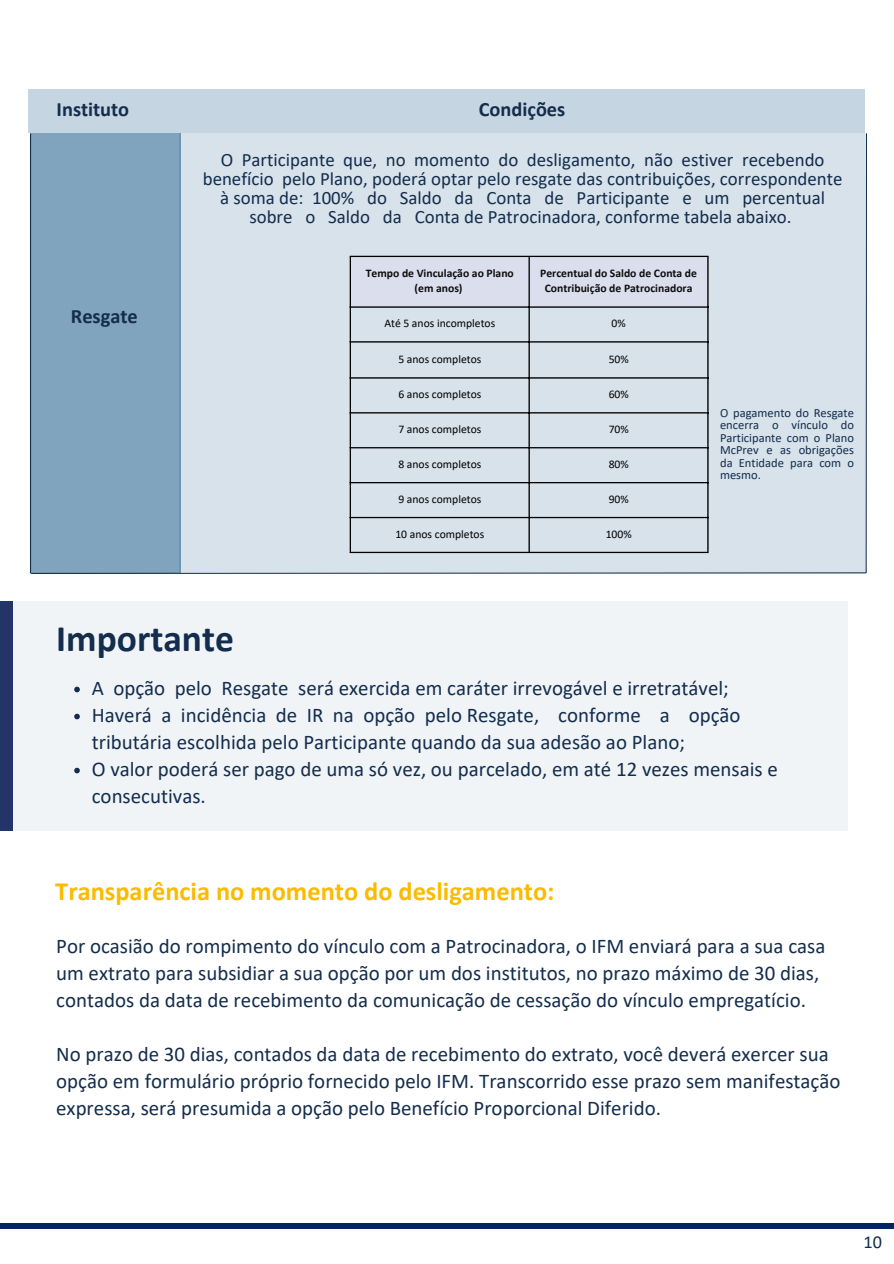
<style>
.page{position:relative;width:894px;height:1264px;background:#fff}
.page>*{position:absolute;margin:0;border:0;box-sizing:border-box;transform-origin:0 0}
.t1{font:700 37.5px "Calibri";color:#142d4d}
.t2{font:700 26.4px "Calibri";color:#fabb00}
.t3{font:20.85px/27px "Calibri";color:#142d4d}
.t4{font:700 20.4px "Calibri";color:#142d4d}
.t5{font:18.9px/19.2px "Calibri";color:#142d4d;text-align:center}
.t6{font:18.3px "Calibri";color:#142d4d}
.t7{font:12.45px/12.5px "Calibri";color:#142d4d;text-align:justify}
.t8{font:11.7px "Calibri";color:#000}
.t9{font:700 11.7px/15.5px "Calibri";color:#0d0d0d;text-align:center}
</style>
<div class="page">
<div style="left:0;top:1223px;width:893px;height:6px;background:#00275c"></div>
<hr style="left:865px;top:133px;width:1px;height:440px;background:#142d4d">
<hr style="left:30px;top:133px;width:1px;height:440px;background:#142d4d">
<div style="left:179px;top:133px;width:685px;height:439px;background:#d7e2ea"></div>
<div style="left:28px;top:89px;width:836px;height:44px;background:#c5d5e1"></div>
<div style="left:31px;top:133px;width:149px;height:439px;background:#80a4be"></div>
<svg style="left:30px;top:571px;width:837px;height:3px"></svg>
<div style="left:0;top:601px;width:847px;height:229px;background:#f0f4f7"></div>
<svg style="left:74px;top:686px;width:6px;height:6px"></svg>
<svg style="left:74px;top:713px;width:6px;height:6px"></svg>
<svg style="left:74px;top:767px;width:6px;height:6px"></svg>
<div style="left:0;top:601px;width:13px;height:229px;background:#223468"></div>
<svg style="left:351px;top:257px;width:356px;height:49px"></svg>
<hr style="left:349px;top:257px;width:2px;height:295px;background:#000">
<hr style="left:528px;top:257px;width:1px;height:295px;background:#000">
<hr style="left:707px;top:257px;width:1px;height:295px;background:#000">
<hr style="left:349px;top:256px;width:359px;height:1px;background:#000">
<hr style="left:349px;top:306px;width:359px;height:2px;background:#000">
<hr style="left:349px;top:341px;width:359px;height:1px;background:#000">
<hr style="left:349px;top:377px;width:359px;height:1px;background:#000">
<hr style="left:349px;top:412px;width:359px;height:1px;background:#000">
<hr style="left:349px;top:447px;width:359px;height:1px;background:#000">
<hr style="left:349px;top:482px;width:359px;height:1px;background:#000">
<hr style="left:349px;top:517px;width:359px;height:1px;background:#000">
<hr style="left:349px;top:552px;width:359px;height:1px;background:#000">
<p class="t4" style="left:57px;top:101px;width:74px">Instituto</p>
<h1 class="t4" style="left:478px;top:101px;width:88px">Condições</h1>
<p class="t4" style="left:71px;top:308px;width:68px">Resgate</p>
<p class="t5" style="left:203px;top:151px;width:641px">O Participante que, no momento do desligamento, não estiver recebendo benefício pelo Plano, poderá optar pelo resgate das contribuições, correspondente à soma de: 100% do Saldo da Conta de Participante e um percentual sobre o Saldo da Conta de Patrocinadora, conforme tabela abaixo.</p>
<h4 class="t9" style="left:366px;top:266px;width:149px">Tempo de Vinculação ao Plano (em anos)</h4>
<p class="t9" style="left:540px;top:266px;width:158px">Percentual do Saldo de Conta de<br>Contribuição de Patrocinadora</p>
<p class="t8" style="left:384px;top:318px;width:112px">Até 5 anos incompletos</p>
<p class="t8" style="left:611px;top:318px;width:16px">0%</p>
<p class="t8" style="left:398px;top:354px;width:84px">5 anos completos</p>
<p class="t8" style="left:608px;top:354px;width:22px">50%</p>
<p class="t8" style="left:398px;top:389px;width:84px">6 anos completos</p>
<p class="t8" style="left:608px;top:389px;width:22px">60%</p>
<p class="t8" style="left:398px;top:424px;width:84px">7 anos completos</p>
<p class="t8" style="left:608px;top:424px;width:22px">70%</p>
<p class="t8" style="left:398px;top:459px;width:84px">8 anos completos</p>
<p class="t8" style="left:608px;top:459px;width:22px">80%</p>
<p class="t8" style="left:398px;top:494px;width:84px">9 anos completos</p>
<p class="t8" style="left:608px;top:494px;width:22px">90%</p>
<p class="t8" style="left:395px;top:529px;width:90px">10 anos completos</p>
<p class="t8" style="left:605px;top:529px;width:27px">100%</p>
<p class="t7" style="left:719px;top:407px;width:135px">O pagamento do Resgate encerra o vínculo do Participante com o Plano McPrev e as obrigações da Entidade para com o mesmo.</p>
<h2 class="t1" style="left:56px;top:623px;width:179px">Importante</h2>
<h3 class="t3" style="left:92px;top:676px;width:638px">A opção pelo Resgate será exercida em caráter irrevogável e irretratável;</h3>
<h3 class="t3" style="left:92px;top:703px;width:650px">Haverá a incidência de IR na opção pelo Resgate, conforme a opção tributária escolhida pelo Participante quando da sua adesão ao Plano;</h3>
<h3 class="t3" style="left:92px;top:757px;width:687px">O valor poderá ser pago de uma só vez, ou parcelado, em até 12 vezes mensais e consecutivas.</h3>
<h4 class="t2" style="left:55px;top:879px;width:500px">Transparência no momento do desligamento:</h4>
<h4 class="t3" style="left:56px;top:934px;width:770px">Por ocasião do rompimento do vínculo com a Patrocinadora, o IFM enviará para a sua casa um extrato para subsidiar a sua opção por um dos institutos, no prazo máximo de 30 dias, contados da data de recebimento da comunicação de cessação do vínculo empregatício.</h4>
<p class="t3" style="left:56px;top:1042px;width:785px">No prazo de 30 dias, contados da data de recebimento do extrato, você deverá exercer sua opção em formulário próprio fornecido pelo IFM. Transcorrido esse prazo sem manifestação expressa, será presumida a opção pelo Benefício Proporcional Diferido.</p>
<p class="t6" style="left:863px;top:1233px;width:20px">10</p>
</div>
